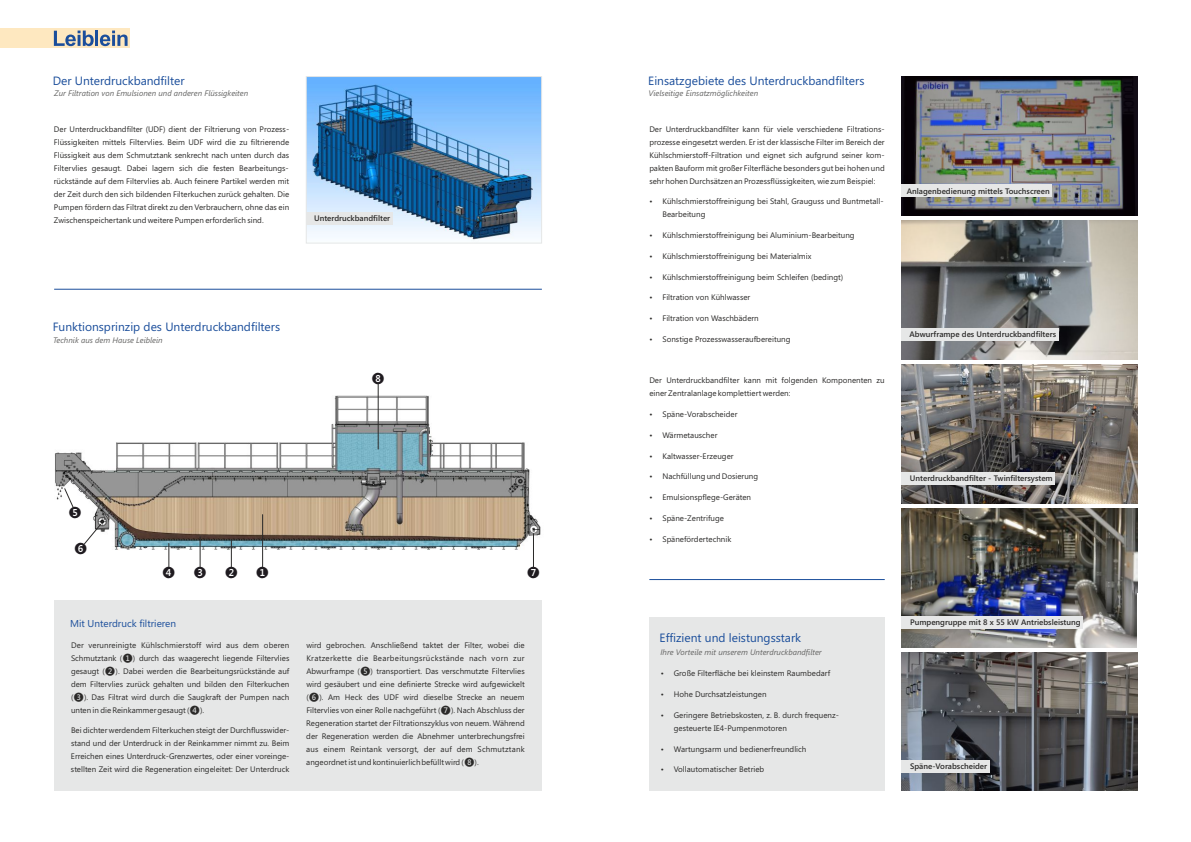
<style>
.page{position:relative;width:1191px;height:842px;background:#fff}
.page>*{position:absolute;margin:0;border:0;box-sizing:border-box;transform-origin:0 0}
.t1{font:12px "Segoe UI";color:#1b4e9b}
.t2{font:10px "Segoe UI";color:#1b4e9b}
.t3{font:600 10px "Segoe UI";color:#1f1b20}
.t4{font:8px/13px "Segoe UI";color:#2b2a29;text-align:justify}
.t5{font:600 8px "Segoe UI";color:#2b2a29}
.t6{font:italic 8px "Segoe UI";color:#676766}
</style>
<div class="page">
<div style="left:51px;top:28px;width:79px;height:20px;background:#fee8c0"></div>
<svg style="left:54px;top:31px;width:40px;height:15px"></svg>
<hr style="left:95px;top:31px;width:3px;height:15px;background:#1b4e9b">
<svg style="left:100px;top:31px;width:28px;height:15px"></svg>
<div style="left:0;top:28px;width:51px;height:20px;background:#fee8c0"></div>
<div style="left:649px;top:617px;width:235px;height:174px;background:#e6e7e7"></div>
<img style="left:55px;top:383px;width:486px;height:186px">
<hr style="left:649px;top:579px;width:235px;height:1px;background:#1b4e9b">
<hr style="left:54px;top:289px;width:488px;height:1px;background:#1b4e9b">
<div style="left:54px;top:601px;width:488px;height:190px;background:#e6e7e7"></div>
<img style="left:901px;top:508px;width:236px;height:139px">
<div style="left:901px;top:616px;width:182px;height:13px;background:#e6e7e7"></div>
<img style="left:901px;top:364px;width:236px;height:139px">
<div style="left:901px;top:472px;width:154px;height:13px;background:#e6e7e7"></div>
<img style="left:901px;top:77px;width:236px;height:138px">
<div style="left:901px;top:185px;width:151px;height:12px;background:#e6e7e7"></div>
<img style="left:901px;top:220px;width:236px;height:139px">
<div style="left:901px;top:328px;width:158px;height:13px;background:#e6e7e7"></div>
<img style="left:901px;top:652px;width:236px;height:139px">
<div style="left:901px;top:760px;width:89px;height:12px;background:#e6e7e7"></div>
<img style="left:308px;top:78px;width:232px;height:163px">
<div style="left:306px;top:76px;width:236px;height:167px;border:1px solid #e6e7e7"></div>
<div style="left:306px;top:212px;width:87px;height:13px;background:#e6e7e7"></div>
<hr style="left:262px;top:515px;width:1px;height:52px;background:#2b2a29">
<svg style="left:231px;top:540px;width:1px;height:27px"></svg>
<svg style="left:83px;top:523px;width:19px;height:22px"></svg>
<hr style="left:533px;top:534px;width:1px;height:34px;background:#2b2a29">
<hr style="left:378px;top:384px;width:1px;height:65px;background:#2b2a29">
<hr style="left:200px;top:537px;width:1px;height:30px;background:#2b2a29">
<svg style="left:168px;top:543px;width:1px;height:24px"></svg>
<svg style="left:64px;top:488px;width:10px;height:21px"></svg>
<h1 class="t1" style="left:53px;top:76px;width:133px">Der Unterdruckbandfilter</h1>
<p class="t6" style="left:54px;top:91px;width:196px">Zur Filtration von Emulsionen und anderen Flüssigkeiten</p>
<p class="t4" style="left:54px;top:123px;width:237px">Der Unterdruckbandfilter (UDF) dient der Filtrierung von Prozess-Flüssigkeiten mittels Filtervlies. Beim UDF wird die zu filtrierende Flüssigkeit aus dem Schmutztank senkrecht nach unten durch das Filtervlies gesaugt. Dabei lagern sich die festen Bearbeitungs&shy;rückstände auf dem Filtervlies ab. Auch feinere Partikel werden mit der Zeit durch den sich bildenden Filterkuchen zurück gehalten. Die Pumpen fördern das Filtrat direkt zu den Verbrauchern, ohne das ein Zwischenspeichertank und weitere Pumpen erforderlich sind.</p>
<p class="t5" style="left:314px;top:216px;width:78px">Unterdruckbandfilter</p>
<h1 class="t1" style="left:53px;top:323px;width:229px">Funktionsprinzip des Unterdruckbandfilters</h1>
<p class="t6" style="left:53px;top:337px;width:111px">Technik aus dem Hause Leiblein</p>
<p class="t3" style="left:371px;top:374px;width:15px">❽</p>
<p class="t3" style="left:68px;top:509px;width:15px">❺</p>
<p class="t3" style="left:74px;top:544px;width:15px">❻</p>
<p class="t3" style="left:162px;top:569px;width:15px">❹</p>
<p class="t3" style="left:193px;top:569px;width:15px">❸</p>
<p class="t3" style="left:225px;top:569px;width:15px">❷</p>
<p class="t3" style="left:256px;top:569px;width:15px">❶</p>
<p class="t3" style="left:527px;top:569px;width:15px">❼</p>
<h1 class="t1" style="left:648px;top:76px;width:218px">Einsatzgebiete des Unterdruckbandfilters</h1>
<p class="t6" style="left:648px;top:91px;width:111px">Vielseitige Einsatzmöglichkeiten</p>
<p class="t4" style="left:649px;top:123px;width:237px">Der Unterdruckbandfilter kann für viele verschiedene Filtrations&shy;prozesse eingesetzt werden. Er ist der klassische Filter im Bereich der Kühlschmierstoff-Filtration und eignet sich aufgrund seiner kom&shy;pakten Bauform mit großer Filterfläche besonders gut bei hohen und sehr hohen Durchsätzen an Prozessflüssigkeiten, wie zum Beispiel:</p>
<p class="t4" style="left:662px;top:196px;width:223px">Kühlschmierstoffreinigung bei Stahl, Grauguss und Buntmetall-<br>Bearbeitung</p>
<p class="t4" style="left:662px;top:229px;width:194px">Kühlschmierstoffreinigung bei Aluminium-Bearbeitung</p>
<p class="t4" style="left:662px;top:250px;width:150px">Kühlschmierstoffreinigung bei Materialmix</p>
<p class="t4" style="left:662px;top:271px;width:182px">Kühlschmierstoffreinigung beim Schleifen (bedingt)</p>
<p class="t4" style="left:662px;top:292px;width:89px">Filtration von Kühlwasser</p>
<p class="t4" style="left:662px;top:312px;width:98px">Filtration von Waschbädern</p>
<p class="t4" style="left:662px;top:333px;width:129px">Sonstige Prozesswasseraufbereitung</p>
<p class="t4" style="left:649px;top:375px;width:237px">Der Unterdruckbandfilter kann mit folgenden Komponenten zu einer Zentralanlage komplettiert werden:</p>
<p class="t4" style="left:662px;top:408px;width:76px">Späne-Vorabscheider</p>
<p class="t4" style="left:662px;top:429px;width:56px">Wärmetauscher</p>
<p class="t4" style="left:662px;top:450px;width:73px">Kaltwasser-Erzeuger</p>
<p class="t4" style="left:662px;top:471px;width:97px">Nachfüllung und Dosierung</p>
<p class="t4" style="left:662px;top:491px;width:90px">Emulsionspflege-Geräten</p>
<p class="t4" style="left:662px;top:512px;width:63px">Späne-Zentrifuge</p>
<p class="t4" style="left:662px;top:533px;width:70px">Spänefördertechnik</p>
<p class="t5" style="left:906px;top:188px;width:144px">Anlagenbedienung mittels Touchscreen</p>
<p class="t5" style="left:909px;top:332px;width:148px">Abwurframpe des Unterdruckbandfilters</p>
<p class="t5" style="left:910px;top:476px;width:144px">Unterdruckbandfilter - Twinfiltersystem</p>
<p class="t2" style="left:70px;top:620px;width:108px">Mit Unterdruck filtrieren</p>
<p class="t5" style="left:910px;top:619px;width:172px">Pumpengruppe mit 8 x 55 kW Antriebsleistung</p>
<p class="t4" style="left:71px;top:640px;width:220px">Der verunreinigte Kühlschmierstoff wird aus dem oberen Schmutztank (❶) durch das waagerecht liegende Filtervlies gesaugt (❷). Dabei werden die Bearbeitungsrückstände auf dem Filtervlies zurück gehalten und bilden den Filterkuchen (❸). Das Filtrat wird durch die Saugkraft der Pumpen nach unten in die Reinkammer gesaugt (❹).</p>
<p class="t4" style="left:71px;top:725px;width:220px">Bei dichter werdendem Filterkuchen steigt der Durchflusswider&shy;stand und der Unterdruck in der Reinkammer nimmt zu. Beim Erreichen eines Unterdruck-Grenzwertes, oder einer voreinge&shy;stellten Zeit wird die Regeneration eingeleitet: Der Unterdruck</p>
<p class="t4" style="left:306px;top:640px;width:220px">wird gebrochen. Anschließend taktet der Filter, wobei die Kratzerkette die Bearbeitungsrückstände nach vorn zur Abwurframpe (❺) transportiert. Das verschmutzte Filtervlies wird gesäubert und eine definierte Strecke wird aufgewickelt (❻). Am Heck des UDF wird dieselbe Strecke an neuem Filtervlies von einer Rolle nachgeführt (❼). Nach Abschluss der Regeneration startet der Filtrationszyklus von neuem. Während der Regeneration werden die Abnehmer unterbrechungsfrei aus einem Reintank versorgt, der auf dem Schmutztank angeordnet ist und kontinuierlich befüllt wird (❽).</p>
<h1 class="t1" style="left:659px;top:633px;width:143px">Effizient und leistungsstark</h1>
<p class="t6" style="left:660px;top:649px;width:163px">Ihre Vorteile mit unserem Unterdruckbandfilter</p>
<p class="t4" style="left:674px;top:668px;width:158px">Große Filterfläche bei kleinstem Raumbedarf</p>
<p class="t4" style="left:674px;top:689px;width:94px">Hohe Durchsatzleistungen</p>
<p class="t4" style="left:674px;top:709px;width:167px">Geringere Betriebskosten, z. B. durch frequenz&shy;gesteuerte IE4-Pumpenmotoren</p>
<p class="t4" style="left:674px;top:743px;width:134px">Wartungsarm und bedienerfreundlich</p>
<p class="t4" style="left:674px;top:764px;width:92px">Vollautomatischer Betrieb</p>
<p class="t5" style="left:910px;top:763px;width:78px">Späne-Vorabscheider</p>
</div>
